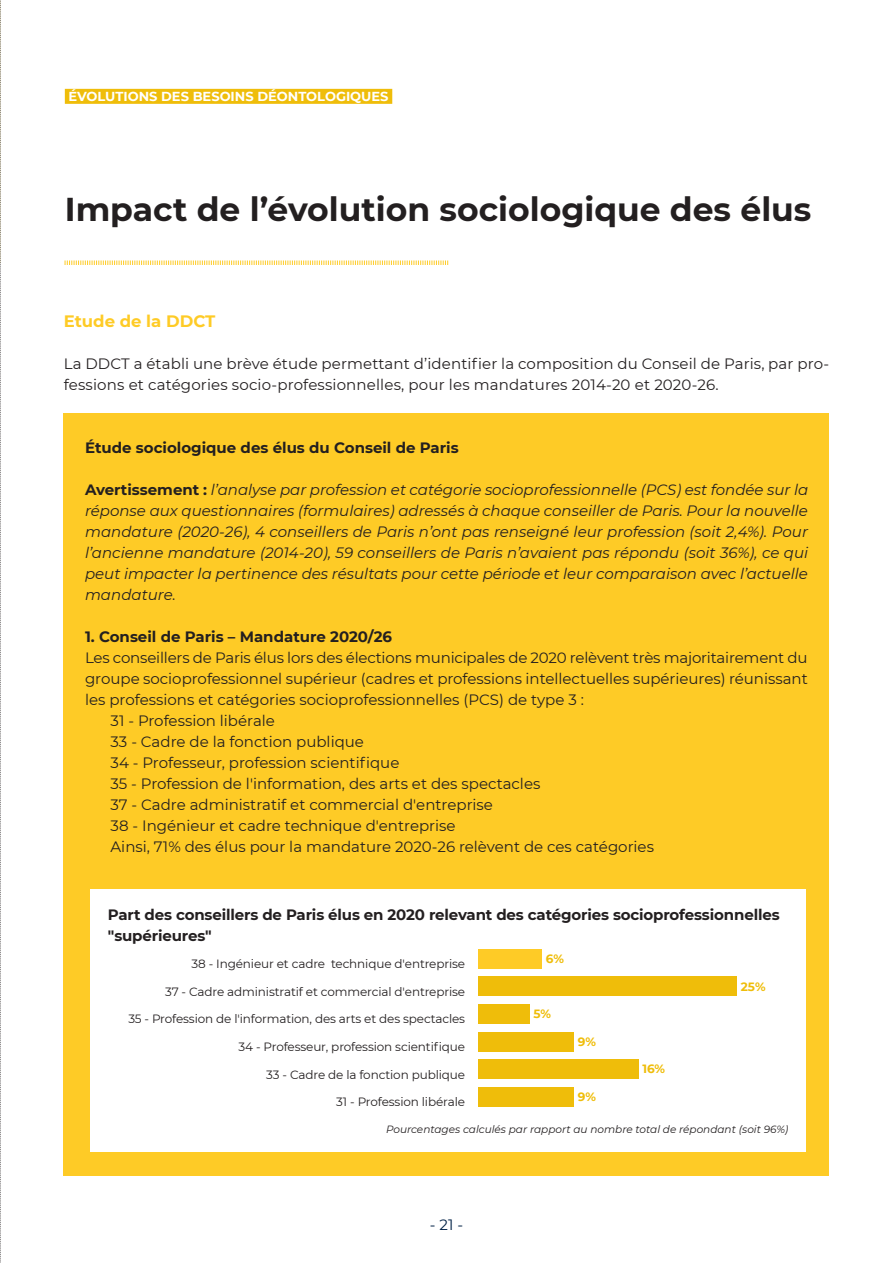
<style>
.page{position:relative;width:893px;height:1263px;background:#fff}
.page>*{position:absolute;margin:0;border:0;box-sizing:border-box;transform-origin:0 0}
.t1{font:700 33px "Montserrat";color:#231f20}
.t2{font:700 16.5px "Montserrat";color:#fecb26}
.t3{font:15px/21px "Montserrat";color:#231f20}
.t4{font:italic 15px/21px "Montserrat";color:#231f20;text-align:justify}
.t5{font:700 15px/21px "Montserrat";letter-spacing:-.01em;color:#231f20}
.t6{font:15px "Montserrat";color:#002146}
.t7{font:700 13.05px "Montserrat";color:#fff}
.t8{font:12px "Montserrat";letter-spacing:-.01em;color:#231f20}
.t9{font:700 12px "Montserrat";color:#efbd0a}
.t10{font:italic 10.5px "Montserrat";color:#231f20}
.s1{font-weight:700;font-style:normal}
</style>
<div class="page">
<svg style="left:65px;top:260px;width:383px;height:5px"></svg>
<div style="left:64px;top:413px;width:765px;height:69px;background:#fecb26"></div>
<div style="left:64px;top:455px;width:765px;height:174px;background:#fecb26"></div>
<div style="left:64px;top:623px;width:765px;height:111px;background:#fecb26"></div>
<div style="left:64px;top:728px;width:765px;height:69px;background:#fecb26"></div>
<div style="left:64px;top:791px;width:765px;height:69px;background:#fecb26"></div>
<div style="left:64px;top:854px;width:765px;height:69px;background:#fecb26"></div>
<div style="left:64px;top:1106px;width:765px;height:69px;background:#fecb26"></div>
<div style="left:65px;top:89px;width:327px;height:15px;background:#efbd0a"></div>
<div style="left:90px;top:889px;width:716px;height:263px;background:#fff"></div>
<div style="left:478px;top:949px;width:64px;height:19px;background:#fecb26"></div>
<div style="left:478px;top:977px;width:259px;height:19px;background:#efbd0a"></div>
<div style="left:478px;top:1059px;width:160px;height:20px;background:#efbd0a"></div>
<div style="left:478px;top:1004px;width:51px;height:19px;background:#efbd0a"></div>
<div style="left:478px;top:1032px;width:96px;height:19px;background:#efbd0a"></div>
<div style="left:478px;top:1087px;width:96px;height:19px;background:#efbd0a"></div>
<svg style="left:0;top:0;width:1px;height:1263px"></svg>
<p class="t7" style="left:69px;top:87px;width:322px">ÉVOLUTIONS DES BESOINS DÉONTOLOGIQUES</p>
<h1 class="t1" style="left:65px;top:185px;width:748px">Impact de l’évolution sociologique des élus</h1>
<p class="t2" style="left:64px;top:309px;width:153px">Etude de la DDCT</p>
<p class="t3" style="left:64px;top:353px;width:767px">La DDCT a établi une brève étude permettant d’identifier la composition du Conseil de Paris, par pro&shy;fessions et catégories socio-professionnelles, pour les mandatures 2014-20 et 2020-26.</p>
<p class="t5" style="left:85px;top:436px;width:375px">Étude sociologique des élus du Conseil de Paris</p>
<p class="t4" style="left:85px;top:479px;width:725px"><span class="s1">Avertissement :</span> l’analyse par profession et catégorie socioprofessionnelle (PCS) est fondée sur la réponse aux questionnaires (formulaires) adressés à chaque conseiller de Paris. Pour la nouvelle mandature (2020-26), 4 conseillers de Paris n’ont pas renseigné leur profession (soit 2,4%). Pour l’ancienne mandature (2014-20), 59 conseillers de Paris n’avaient pas répondu (soit 36%), ce qui peut impacter la pertinence des résultats pour cette période et leur comparaison avec l’actuelle mandature.</p>
<p class="t5" style="left:85px;top:625px;width:309px">1. Conseil de Paris – Mandature 2020/26</p>
<p class="t3" style="left:85px;top:647px;width:724px">Les conseillers de Paris élus lors des élections municipales de 2020 relèvent très majoritairement du</p>
<p class="t3" style="left:85px;top:668px;width:724px">groupe socioprofessionnel supérieur (cadres et professions intellectuelles supérieures) réunissant</p>
<p class="t3" style="left:85px;top:689px;width:500px">les professions et catégories socioprofessionnelles (PCS) de type 3 :</p>
<p class="t3" style="left:111px;top:710px;width:166px">31 - Profession libérale</p>
<p class="t3" style="left:111px;top:731px;width:255px">33 - Cadre de la fonction publique</p>
<p class="t3" style="left:111px;top:752px;width:290px">34 - Professeur, profession scientifique</p>
<p class="t3" style="left:111px;top:773px;width:431px">35 - Profession de l'information, des arts et des spectacles</p>
<p class="t3" style="left:111px;top:794px;width:384px">37 - Cadre administratif et commercial d'entreprise</p>
<p class="t3" style="left:111px;top:815px;width:347px">38 - Ingénieur et cadre technique d'entreprise</p>
<p class="t3" style="left:111px;top:836px;width:545px">Ainsi, 71% des élus pour la mandature 2020-26 relèvent de ces catégories</p>
<p class="t5" style="left:108px;top:903px;width:673px">Part des conseillers de Paris élus en 2020 relevant des catégories socioprofessionnelles "supérieures"</p>
<p class="t9" style="left:546px;top:950px;width:19px">6%</p>
<p class="t8" style="left:191px;top:956px;width:275px">38 - Ingénieur et cadre technique d'entreprise</p>
<p class="t8" style="left:165px;top:983px;width:301px">37 - Cadre administratif et commercial d'entreprise</p>
<p class="t9" style="left:741px;top:977px;width:26px">25%</p>
<p class="t8" style="left:128px;top:1011px;width:338px">35 - Profession de l'information, des arts et des spectacles</p>
<p class="t9" style="left:533px;top:1005px;width:19px">5%</p>
<p class="t8" style="left:239px;top:1038px;width:228px">34 - Professeur, profession scientifique</p>
<p class="t9" style="left:578px;top:1033px;width:20px">9%</p>
<p class="t8" style="left:266px;top:1066px;width:200px">33 - Cadre de la fonction publique</p>
<p class="t9" style="left:642px;top:1060px;width:24px">16%</p>
<p class="t9" style="left:578px;top:1088px;width:20px">9%</p>
<p class="t10" style="left:386px;top:1121px;width:404px">Pourcentages calculés par rapport au nombre total de répondant (soit 96%)</p>
<p class="t8" style="left:336px;top:1094px;width:130px">31 - Profession libérale</p>
<p class="t6" style="left:430px;top:1214px;width:35px">- 21 -</p>
</div>
